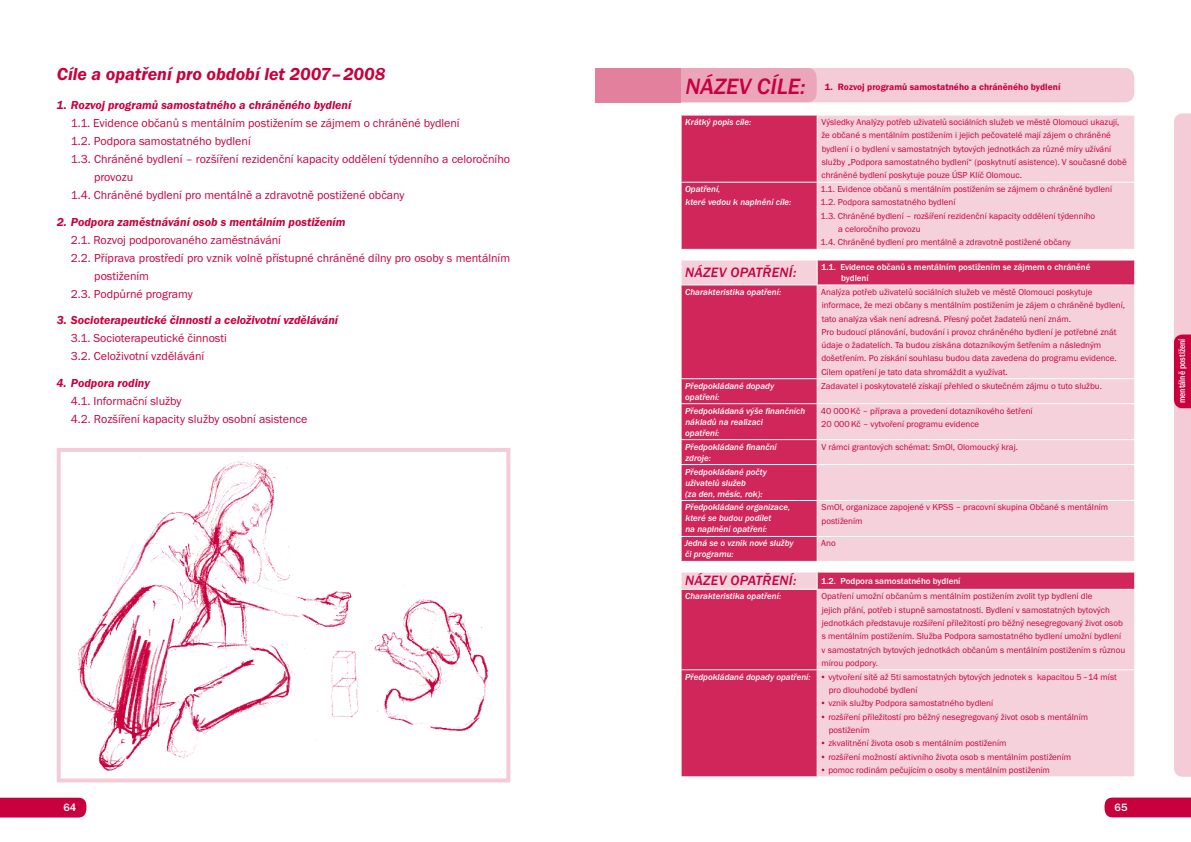
<style>
.page{position:relative;width:1191px;height:842px;background:#fff}
.page>*{position:absolute;margin:0;border:0;box-sizing:border-box;transform-origin:0 0}
.t1{font:23px "Franklin Got Itc TOT Med Ita";color:#c8003d}
.t2{font:18px "Franklin Got Itc TOT Dem Ita";color:#c8003d}
.t3{font:14px "Franklin Got Itc TOT Med Ita";letter-spacing:.02em;color:#c8003d}
.t4{font:12px/18px "Franklin Got Itc TOT Boo";color:#c8003d}
.t5{font:12px "Franklin Got Itc TOT Dem Ita";color:#c8003d}
.t6{font:500 11px "Franklin Got Itc TOT";color:#fff}
.t7{font:9.5px "Franklin Got Itc TOT Dem";color:#c8003d}
.t8{font:9.5px "Franklin Got Itc TOT Med Con";color:#fff}
.t9{font:9px/13.3px "Franklin Got Itc TOT Boo";color:#c8003d}
.t10{font:9px/11px "Franklin Got Itc TOT Med Ita";color:#fff}
.t11{font:500 9px/11px "Franklin Got Itc TOT";color:#fff}
.s1{font-family:"Franklin Got Itc TOT Med Ita";color:#fff}
</style>
<div class="page">
<div style="left:0;top:798px;width:87px;height:19px;background:#c8003d"></div>
<svg style="left:1104px;top:797px;width:87px;height:20px;background:#ca0c46"></svg>
<div style="left:681px;top:116px;width:135px;height:133px;background:#d0265a"></div>
<div style="left:817px;top:116px;width:317px;height:133px;background:#f5d1dc"></div>
<hr style="left:680px;top:182px;width:137px;height:1px;background:#fff">
<hr style="left:817px;top:182px;width:318px;height:1px;background:#fff">
<svg style="left:681px;top:261px;width:453px;height:300px;background:#e899b1"></svg>
<svg style="left:816px;top:261px;width:1px;height:23px"></svg>
<svg style="left:1134px;top:261px;width:1px;height:23px"></svg>
<hr style="left:680px;top:284px;width:137px;height:1px;background:#fff">
<hr style="left:817px;top:284px;width:318px;height:1px;background:#fff">
<hr style="left:816px;top:285px;width:1px;height:93px;background:#fff">
<hr style="left:680px;top:378px;width:137px;height:1px;background:#fff">
<hr style="left:817px;top:378px;width:318px;height:1px;background:#fff">
<svg style="left:816px;top:379px;width:1px;height:24px"></svg>
<svg style="left:1134px;top:379px;width:1px;height:24px"></svg>
<hr style="left:680px;top:403px;width:137px;height:1px;background:#fff">
<hr style="left:817px;top:403px;width:318px;height:1px;background:#fff">
<hr style="left:816px;top:404px;width:1px;height:35px;background:#fff">
<hr style="left:680px;top:439px;width:137px;height:1px;background:#fff">
<hr style="left:817px;top:439px;width:318px;height:1px;background:#fff">
<svg style="left:816px;top:440px;width:1px;height:24px"></svg>
<svg style="left:1134px;top:440px;width:1px;height:24px"></svg>
<hr style="left:680px;top:464px;width:137px;height:1px;background:#fff">
<hr style="left:817px;top:464px;width:318px;height:1px;background:#fff">
<hr style="left:816px;top:465px;width:1px;height:35px;background:#fff">
<hr style="left:680px;top:500px;width:137px;height:1px;background:#fff">
<hr style="left:817px;top:500px;width:318px;height:1px;background:#fff">
<hr style="left:816px;top:501px;width:1px;height:35px;background:#fff">
<hr style="left:680px;top:536px;width:137px;height:1px;background:#fff">
<hr style="left:817px;top:536px;width:318px;height:1px;background:#fff">
<svg style="left:816px;top:537px;width:1px;height:24px"></svg>
<svg style="left:1134px;top:537px;width:1px;height:24px"></svg>
<svg style="left:681px;top:572px;width:453px;height:204px;background:#e899b1"></svg>
<svg style="left:816px;top:572px;width:1px;height:17px"></svg>
<svg style="left:1134px;top:572px;width:1px;height:17px"></svg>
<hr style="left:680px;top:589px;width:137px;height:1px;background:#fff">
<hr style="left:817px;top:589px;width:318px;height:1px;background:#fff">
<hr style="left:816px;top:590px;width:1px;height:79px;background:#fff">
<hr style="left:680px;top:669px;width:137px;height:1px;background:#fff">
<hr style="left:817px;top:669px;width:318px;height:1px;background:#fff">
<hr style="left:816px;top:670px;width:1px;height:106px;background:#fff">
<svg style="left:1174px;top:113px;width:17px;height:664px;background:#efb6c7"></svg>
<svg style="left:680px;top:68px;width:454px;height:34px;background:#f1c0cf"></svg>
<div style="left:595px;top:68px;width:85px;height:34px;background:#e3809e"></div>
<img style="left:74px;top:456px;width:414px;height:315px">
<div style="left:57px;top:448px;width:453px;height:334px;border:4px solid #f4ccd8"></div>
<h2 class="t2" style="left:57px;top:64px;width:330px">Cíle a opatření pro období let 2007–2008</h2>
<h3 class="t5" style="left:56px;top:99px;width:296px">1. Rozvoj programů samostatného a chráněného bydlení</h3>
<h3 class="t4" style="left:71px;top:115px;width:390px">1.1. Evidence občanů s mentálním postižením se zájmem o chráněné bydlení</h3>
<h3 class="t4" style="left:71px;top:133px;width:181px">1.2. Podpora samostatného bydlení</h3>
<h3 class="t4" style="left:71px;top:151px;width:441px">1.3. Chráněné bydlení – rozšíření rezidenční kapacity oddělení týdenního a celoročního</h3>
<h3 class="t4" style="left:94px;top:169px;width:41px">provozu</h3>
<h3 class="t4" style="left:71px;top:187px;width:335px">1.4. Chráněné bydlení pro mentálně a zdravotně postižené občany</h3>
<h3 class="t5" style="left:57px;top:215px;width:290px">2. Podpora zaměstnávání osob s mentálním postižením</h3>
<h3 class="t4" style="left:71px;top:231px;width:212px">2.1. Rozvoj podporovaného zaměstnávání</h3>
<h3 class="t4" style="left:71px;top:249px;width:441px">2.2. Příprava prostředí pro vznik volně přístupné chráněné dílny pro osoby s mentálním</h3>
<h3 class="t4" style="left:94px;top:267px;width:56px">postižením</h3>
<h3 class="t4" style="left:71px;top:285px;width:123px">2.3. Podpůrné programy</h3>
<h3 class="t5" style="left:57px;top:314px;width:283px">3. Socioterapeutické činnosti a celoživotní vzdělávání</h3>
<h3 class="t4" style="left:71px;top:330px;width:158px">3.1. Socioterapeutické činnosti<br>3.2. Celoživotní vzdělávání</h3>
<h3 class="t5" style="left:56px;top:376px;width:95px">4. Podpora rodiny</h3>
<h3 class="t4" style="left:71px;top:392px;width:238px">4.1. Informační služby<br>4.2. Rozšíření kapacity služby osobní asistence</h3>
<h1 class="t1" style="left:685px;top:74px;width:122px">NÁZEV CÍLE:</h1>
<p class="t7" style="left:824px;top:81px;width:237px">1. Rozvoj programů samostatného a chráněného bydlení</p>
<p class="t10" style="left:685px;top:117px;width:68px">Krátký popis cíle:</p>
<p class="t9" style="left:821px;top:116px;width:307px">Výsledky Analýzy potřeb uživatelů sociálních služeb ve městě Olomouci ukazují, že občané s mentálním postižením i jejich pečovatelé mají zájem o chráněné bydlení i o bydlení v samostatných bytových jednotkách za různé míry užívání služby „Podpora samostatného bydlení“ (poskytnutí asistence). V současné době chráněné bydlení poskytuje pouze ÚSP Klíč Olomouc.</p>
<p class="t10" style="left:685px;top:183px;width:108px;line-height:13.3px">Opatření,<br>které vedou k naplnění cíle:</p>
<p class="t9" style="left:820px;top:183px;width:293px">1.1. Evidence občanů s mentálním postižením se zájmem o chráněné bydlení</p>
<p class="t9" style="left:820px;top:196px;width:136px">1.2. Podpora samostatného bydlení</p>
<p class="t9" style="left:820px;top:209px;width:276px">1.3. Chráněné bydlení – rozšíření rezidenční kapacity oddělení týdenního</p>
<p class="t9" style="left:838px;top:223px;width:84px">a celoročního provozu</p>
<p class="t9" style="left:820px;top:236px;width:252px">1.4. Chráněné bydlení pro mentálně a zdravotně postižené občany</p>
<h3 class="t3" style="left:685px;top:265px;width:113px">NÁZEV OPATŘENÍ:</h3>
<p class="t11" style="left:841px;top:262px;width:251px;text-indent:-20px">1.1. Evidence občanů s mentálním postižením se zájmem o chráněné bydlení</p>
<p class="t10" style="left:685px;top:287px;width:98px">Charakteristika opatření:</p>
<p class="t9" style="left:821px;top:285px;width:305px">Analýza potřeb uživatelů sociálních služeb ve městě Olomouci poskytuje informace, že mezi občany s mentálním postižením je zájem o chráněné bydlení, tato analýza však není adresná. Přesný počet žadatelů není znám.<br>Pro budoucí plánování, budování i provoz chráněného bydlení je potřebné znát údaje o žadatelích. Ta budou získána dotazníkovým šetřením a následným došetřením. Po získání souhlasu budou data zavedena do programu evidence.<br>Cílem opatření je tato data shromáždit a využívat.</p>
<p class="t10" style="left:685px;top:380px;width:90px">Předpokládané dopady opatření:</p>
<p class="t9" style="left:821px;top:379px;width:282px">Zadavatel i poskytovatelé získají přehled o skutečném zájmu o tuto službu.</p>
<p class="t10" style="left:685px;top:405px;width:121px">Předpokládaná výše finančních nákladů na realizaci<br>opatření:</p>
<p class="t9" style="left:820px;top:404px;width:213px">40 000 Kč – příprava a provedení dotazníkového šetření<br>20 000 Kč – vytvoření programu evidence</p>
<p class="t10" style="left:685px;top:441px;width:93px">Předpokládané finanční zdroje:</p>
<p class="t9" style="left:821px;top:440px;width:198px">V rámci grantových schémat: SmOl, Olomoucký kraj.</p>
<p class="t10" style="left:685px;top:466px;width:83px">Předpokládané počty uživatelů služeb<br>(za den, měsíc, rok):</p>
<p class="t10" style="left:685px;top:502px;width:106px">Předpokládané organizace, které se budou podílet<br>na naplnění opatření:</p>
<p class="t9" style="left:821px;top:501px;width:288px">SmOl, organizace zapojené v KPSS – pracovní skupina Občané s mentálním postižením</p>
<p class="t10" style="left:684px;top:538px;width:110px">Jedná se o vznik nové služby či programu:</p>
<p class="t9" style="left:821px;top:537px;width:16px">Ano</p>
<h3 class="t3" style="left:685px;top:573px;width:113px">NÁZEV OPATŘENÍ:</h3>
<p class="t11" style="left:821px;top:575px;width:141px">1.2. Podpora samostatného bydlení</p>
<p class="t10" style="left:685px;top:591px;width:98px">Charakteristika opatření:</p>
<p class="t9" style="left:821px;top:590px;width:272px">Opatření umožní občanům s mentálním postižením zvolit typ bydlení dle</p>
<p class="t9" style="left:821px;top:603px;width:290px">jejich přání, potřeb i stupně samostatnosti. Bydlení v samostatných bytových</p>
<p class="t9" style="left:821px;top:616px;width:303px">jednotkách představuje rozšíření příležitostí pro běžný nesegregovaný život osob</p>
<p class="t9" style="left:821px;top:630px;width:301px">s mentálním postižením. Služba Podpora samostatného bydlení umožní bydlení</p>
<p class="t9" style="left:821px;top:643px;width:305px">v samostatných bytových jednotkách občanům s mentálním postižením s různou</p>
<p class="t9" style="left:821px;top:656px;width:58px">mírou podpory.</p>
<p class="t9" style="left:685px;top:670px;width:433px"><span class="s1">Předpokládané dopady opatření:</span> • vytvoření sítě až 5ti samostatných bytových jednotek s kapacitou 5–14 míst</p>
<p class="t9" style="left:828px;top:683px;width:90px">pro dlouhodobé bydlení</p>
<p class="t9" style="left:820px;top:697px;width:175px">• vznik služby Podpora samostatného bydlení</p>
<p class="t9" style="left:828px;top:710px;width:261px;text-indent:-9px">• rozšíření příležitostí pro běžný nesegregovaný život osob s mentálním postižením</p>
<p class="t9" style="left:820px;top:737px;width:188px">• zkvalitnění života osob s mentálním postižením</p>
<p class="t9" style="left:820px;top:750px;width:253px">• rozšíření možností aktivního života osob s mentálním postižením</p>
<p class="t9" style="left:820px;top:763px;width:231px">• pomoc rodinám pečujícím o osoby s mentálním postižením</p>
<p class="t6" style="left:63px;top:801px;width:14px">64</p>
<p class="t6" style="left:1114px;top:801px;width:14px">65</p>
<p class="t8" style="left:1176px;top:403px;width:66px;rotate:-90deg">mentálně postižení</p>
</div>
